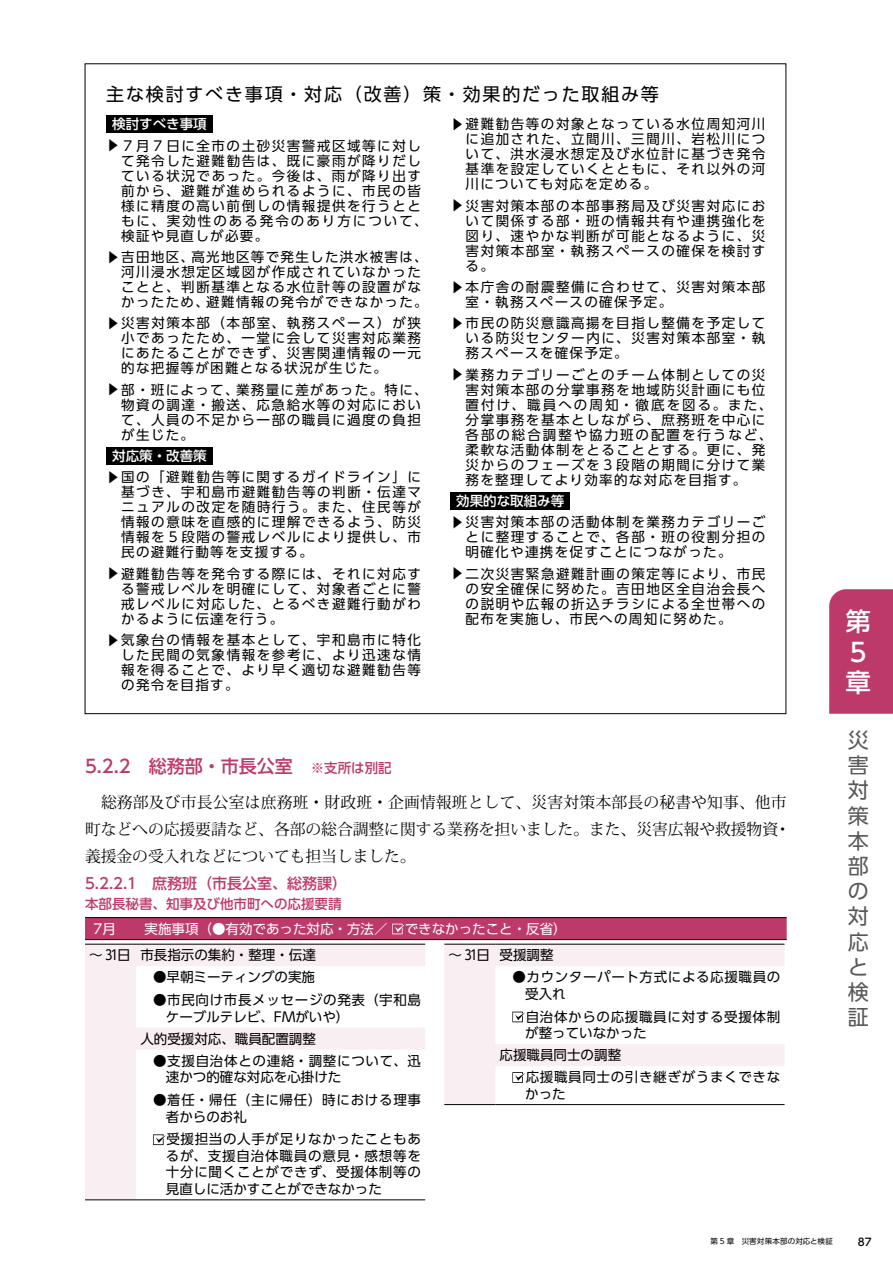
<style>
.page{position:relative;width:893px;height:1263px;background:#fff}
.page>*{position:absolute;margin:0;border:0;box-sizing:border-box;transform-origin:0 0}
.t1{font:500 25.5px/30.6px "UD Shin Go Pro";color:#fff}
.t2{font:21px/25.2px "UD Shin Go Pro";color:#595757;text-align:justify}
.t3{font:18px "UD Shin Go Pr 6 N";letter-spacing:.1em;color:#000}
.t4{font:500 18px "UD Shin Go Pr 6 N";color:#bd3969}
.t5{font:15.75px/27px "Koz Min Pro";color:#000}
.t6{font:500 15px "UD Shin Go Pr 6 N";color:#bd3969}
.t7{font:13.5px/15px "UD Shin Go Pr 6 N";letter-spacing:.115em;color:#000;text-align:justify}
.t8{font:13.5px/16.5px "UD Shin Go Pr 6 N";letter-spacing:.05em;color:#000}
.t9{font:13.5px/16.5px "UD Shin Go Pr 6 N";letter-spacing:.055em;color:#000}
.t10{font:13.5px "UD Shin Go Pr 6 N";color:#000}
.t11{font:13.5px "UD Shin Go Pr 6 N";color:#fff}
.t12{font:13.5px/16.5px "UD Shin Go Pr 6 N";letter-spacing:.045em;color:#000}
.t13{font:500 13.5px "UD Shin Go Pr 6 N";color:#fff}
.t14{font:500 13.5px "UD Shin Go Pr 6 N";color:#bd3969}
.t15{font:500 10.5px "UD Shin Go Pr 6 N";color:#000}
.t16{font:7.5px "UD Shin Go Pr 6 N";letter-spacing:.02em;color:#000}
.s1{font-size:13.5px}
</style>
<div class="page">
<svg style="left:85px;top:945px;width:340px;height:254px"></svg>
<hr style="left:85px;top:944px;width:51px;height:1px;background:#000">
<hr style="left:136px;top:944px;width:289px;height:1px;background:#000">
<hr style="left:85px;top:1199px;width:51px;height:1px;background:#000">
<hr style="left:136px;top:1199px;width:289px;height:1px;background:#000">
<svg style="left:153px;top:1134px;width:13px;height:11px"></svg>
<svg style="left:444px;top:945px;width:340px;height:159px"></svg>
<hr style="left:444px;top:1104px;width:51px;height:1px;background:#000">
<hr style="left:495px;top:1104px;width:289px;height:1px;background:#000">
<hr style="left:444px;top:944px;width:51px;height:1px;background:#000">
<hr style="left:495px;top:944px;width:289px;height:1px;background:#000">
<svg style="left:512px;top:1011px;width:13px;height:11px"></svg>
<svg style="left:512px;top:1072px;width:13px;height:11px"></svg>
<div style="left:106px;top:115px;width:107px;height:17px;background:#000"></div>
<div style="left:106px;top:447px;width:107px;height:17px;background:#000"></div>
<div style="left:451px;top:492px;width:119px;height:17px;background:#000"></div>
<hr style="left:85px;top:939px;width:51px;height:1px;background:#000">
<hr style="left:136px;top:939px;width:651px;height:1px;background:#000">
<svg style="left:85px;top:917px;width:702px;height:22px;background:#b43764"></svg>
<div style="left:829px;top:589px;width:64px;height:125px;background:#bd3969"></div>
<p class="t3" style="left:106px;top:79px;width:554px">主な検討すべき事項・対応（改善）策・効果的だった取組み等</p>
<p class="t13" style="left:112px;top:113px;width:96px">検討すべき事項</p>
<p class="t7" style="left:105px;top:152px;width:15px;rotate:-90deg">▼</p>
<p class="t7" style="left:121px;top:137px;width:308px;text-align:left">７月７日に全市の土砂災害警戒区域等に対して発令した避難勧告は、既に豪雨が降りだしている状況であった。今後は、雨が降り出す前から、避難が進められるように、市民の皆様に精度の高い前倒しの情報提供を行うとともに、実効性のある発令のあり方について、検証や見直しが必要。</p>
<p class="t7" style="left:105px;top:264px;width:15px;rotate:-90deg">▼</p>
<p class="t7" style="left:121px;top:249px;width:308px;text-align:left">吉田地区、高光地区等で発生した洪水被害は、河川浸水想定区域図が作成されていなかったことと、判断基準となる水位計等の設置がなかったため、避難情報の発令ができなかった。</p>
<p class="t7" style="left:105px;top:330px;width:15px;rotate:-90deg">▼</p>
<p class="t7" style="left:121px;top:315px;width:301px">災害対策本部（本部室、執務スペース）が狭小であったため、⼀堂に会して災害対応業務にあたることができず、災害関連情報の⼀元的な把握等が困難となる状況が⽣じた。</p>
<p class="t7" style="left:105px;top:396px;width:15px;rotate:-90deg">▼</p>
<p class="t7" style="left:121px;top:382px;width:308px;text-align:left">部・班によって、業務量に差があった。特に、物資の調達・搬送、応急給⽔等の対応において、⼈員の不⾜から⼀部の職員に過度の負担が⽣じた。</p>
<p class="t13" style="left:112px;top:445px;width:96px">対応策・改善策</p>
<p class="t7" style="left:105px;top:484px;width:15px;rotate:-90deg">▼</p>
<p class="t7" style="left:121px;top:469px;width:301px">国の「避難勧告等に関するガイドライン」に基づき、宇和島市避難勧告等の判断・伝達マニュアルの改定を随時⾏う。また、住⺠等が情報の意味を直感的に理解できるよう、防災情報を５段階の警戒レベルにより提供し、市⺠の避難⾏動等を⽀援する。</p>
<p class="t7" style="left:105px;top:580px;width:15px;rotate:-90deg">▼</p>
<p class="t7" style="left:121px;top:566px;width:301px">避難勧告等を発令する際には、それに対応する警戒レベルを明確にして、対象者ごとに警戒レベルに対応した、とるべき避難⾏動がわかるように伝達を⾏う。</p>
<p class="t7" style="left:105px;top:647px;width:15px;rotate:-90deg">▼</p>
<p class="t7" style="left:121px;top:632px;width:301px">気象台の情報を基本として、宇和島市に特化した⺠間の気象情報を参考に、より迅速な情報を得ることで、より早く適切な避難勧告等の発令を⽬ 指す。</p>
<p class="t7" style="left:450px;top:131px;width:15px;rotate:-90deg">▼</p>
<p class="t7" style="left:466px;top:116px;width:301px">避難勧告等の対象となっている⽔位周知河川に追加された、立間川、三間川、岩松川について、洪⽔浸⽔想定及び⽔位計に基づき発令基準を設定していくとともに、それ以外の河川についても対応を定める。</p>
<p class="t7" style="left:450px;top:212px;width:15px;rotate:-90deg">▼</p>
<p class="t7" style="left:466px;top:197px;width:301px">災害対策本部の本部事務局及び災害対応において関係する部・班の情報共有や連携強化を図り、速やかな判断が可能となるように、災害対策本部室・執務スペースの確保を検討する。</p>
<p class="t7" style="left:450px;top:294px;width:15px;rotate:-90deg">▼</p>
<p class="t7" style="left:466px;top:279px;width:301px">本庁舎の耐震整備に合わせて、災害対策本部室・執務スペースの確保予定。</p>
<p class="t7" style="left:450px;top:330px;width:15px;rotate:-90deg">▼</p>
<p class="t7" style="left:466px;top:315px;width:301px">市民の防災意識高揚を目指し整備を予定している防災センター内に、災害対策本部室・執務スペースを確保予定。</p>
<p class="t7" style="left:450px;top:381px;width:15px;rotate:-90deg">▼</p>
<p class="t7" style="left:466px;top:367px;width:308px;text-align:left">業務カテゴリーごとのチーム体制としての災害対策本部の分掌事務を地域防災計画にも位置付け、職員への周知・徹底を図る。また、分掌事務を基本としながら、庶務班を中⼼に各部の総合調整や協⼒班の配置を⾏うなど、柔軟な活動体制をとることとする。更に、発災からのフェーズを３段階の期間に分けて業務を整理してより効率的な対応を⽬指す。</p>
<p class="t13" style="left:456px;top:490px;width:109px">効果的な取組み等</p>
<p class="t7" style="left:450px;top:529px;width:15px;rotate:-90deg">▼</p>
<p class="t7" style="left:466px;top:514px;width:301px">災害対策本部の活動体制を業務カテゴリーごとに整理することで、各部・班の役割分担の明確化や連携を促すことにつながった。</p>
<p class="t7" style="left:450px;top:580px;width:15px;rotate:-90deg">▼</p>
<p class="t7" style="left:466px;top:566px;width:301px">二次災害緊急避難計画の策定等により、市民の安全確保に努めた。吉田地区全自治会長への説明や広報の折込チラシによる全世帯への配布を実施し、市民への周知に努めた。</p>
<p class="t4" style="left:85px;top:751px;width:308px">5.2.2　総務部・市長公室　<span class="s1">※支所は別記</span></p>
<p class="t5" style="left:85px;top:788px;width:707px">　総務部及び市長公室は庶務班・財政班・企画情報班として、災害対策本部長の秘書や知事、他市町などへの応援要請など、各部の総合調整に関する業務を担いました。また、災害広報や救援物資・義援金の受入れなどについても担当しました。</p>
<p class="t6" style="left:85px;top:872px;width:264px">5.2.2.1　庶務班（市長公室、総務課）</p>
<p class="t14" style="left:85px;top:893px;width:258px">本部長秘書、知事及び他市町への応援要請</p>
<p class="t11" style="left:94px;top:918px;width:24px">7月</p>
<p class="t11" style="left:145px;top:918px;width:244px">実施事項（●有効であった対応・方法／</p>
<p class="t11" style="left:405px;top:918px;width:170px">できなかったこと・反省）　</p>
<p class="t10" style="left:89px;top:944px;width:228px">〜 31日 市長指示の集約・整理・伝達</p>
<p class="t10" style="left:153px;top:966px;width:163px">●早朝ミーティングの実施</p>
<p class="t8" style="left:166px;top:991px;width:257px;text-indent:-13px">●市民向け市長メッセージの発表（宇和島ケーブルテレビ、FMがいや）</p>
<p class="t10" style="left:140px;top:1028px;width:177px">人的受援対応、職員配置調整</p>
<p class="t9" style="left:166px;top:1052px;width:257px;text-indent:-13px">●支援自治体との連絡・調整について、迅速かつ的確な対応を心掛けた</p>
<p class="t9" style="left:166px;top:1091px;width:257px;text-indent:-13px">●着任・帰任（主に帰任）時における理事者からのお礼</p>
<p class="t7" style="left:166px;top:1131px;width:257px;line-height:16.5px">受援担当の人手が足りなかったこともあるが、支援自治体職員の意見・感想等を十分に聞くことができず、受援体制等の見直しに活かすことができなかった</p>
<p class="t7" style="left:449px;top:947px;width:107px">〜 31日 受援調整</p>
<p class="t12" style="left:525px;top:968px;width:257px;text-indent:-13px">●カウンターパート方式による応援職員の受入れ</p>
<p class="t8" style="left:525px;top:1008px;width:257px">自治体からの応援職員に対する受援体制が整っていなかった</p>
<p class="t8" style="left:526px;top:1044px;width:256px;line-height:22px;text-indent:-26px">応援職員同士の調整<br>応援職員同士の引き継ぎがうまくできな</p>
<p class="t7" style="left:525px;top:1086px;width:42px">かった</p>
<h1 class="t1" style="left:845px;top:605px;width:26px">第<br>５章</h1>
<h2 class="t2" style="left:848px;top:727px;width:22px">災害対策本部の対応と検証</h2>
<p class="t16" style="left:710px;top:1235px;width:124px">第 5 章　災害対策本部の対応と検証</p>
<p class="t15" style="left:858px;top:1233px;width:15px">87</p>
</div>
